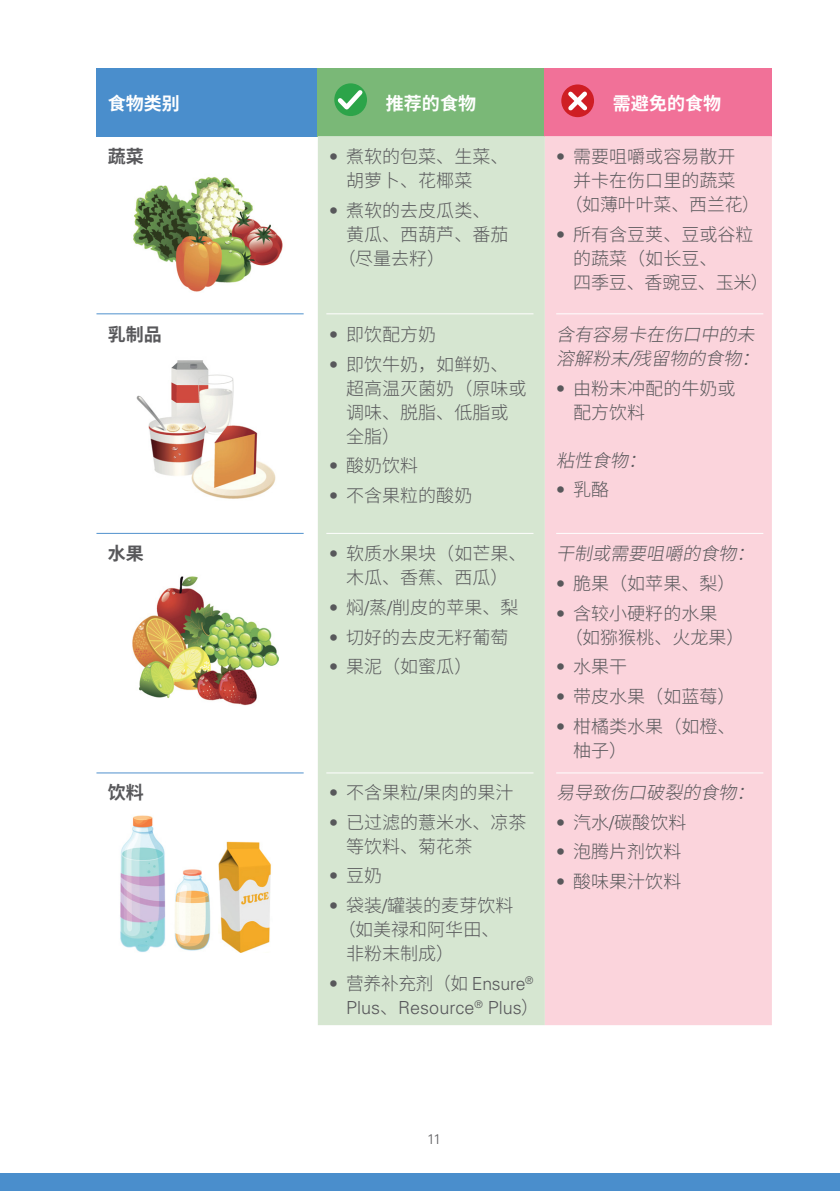
<style>
.page{position:relative;width:840px;height:1191px;background:#fff}
.page>*{position:absolute;margin:0;border:0;box-sizing:border-box;transform-origin:0 0}
.t1{font:300 18px/24px "Source Han Sans SC";color:#58585b}
.Body_Text{font:italic 300 18px/24px "Source Han Sans SC";color:#58585b}
.t2{font:300 18px/24px "Univers LT Std";color:#58585b}
.Body_Text-2{font:700 18px "Source Han Sans SC";color:#fff}
.Body_Text-3{font:700 18px "Source Han Sans SC";color:#58585b}
.t3{font:300 14px "Univers LT Std";color:#58585b}
.s1{font-family:"Univers LT Std"}
.s2{font-family:"Source Han Sans SC"}
</style>
<div class="page">
<div style="left:0;top:1174px;width:839px;height:17px;background:#4a8ecc"></div>
<div style="left:96px;top:68px;width:221px;height:68px;background:#4a8ecc"></div>
<div style="left:317px;top:68px;width:227px;height:68px;background:#7ab877"></div>
<div style="left:544px;top:68px;width:227px;height:68px;background:#f17198"></div>
<div style="left:317px;top:136px;width:227px;height:889px;background:#d6e6d1"></div>
<div style="left:544px;top:136px;width:227px;height:889px;background:#fbd4dc"></div>
<img style="left:133px;top:177px;width:150px;height:115px">
<img style="left:136px;top:360px;width:140px;height:139px">
<img style="left:132px;top:576px;width:146px;height:130px">
<hr style="left:96px;top:313px;width:207px;height:1px;background:#5091cd">
<hr style="left:96px;top:533px;width:207px;height:1px;background:#5091cd">
<hr style="left:96px;top:772px;width:207px;height:1px;background:#5091cd">
<hr style="left:326px;top:313px;width:207px;height:1px;background:#fff">
<hr style="left:326px;top:533px;width:207px;height:1px;background:#fff">
<hr style="left:326px;top:772px;width:207px;height:1px;background:#fff">
<hr style="left:556px;top:313px;width:207px;height:1px;background:#fff">
<hr style="left:556px;top:533px;width:207px;height:1px;background:#fff">
<hr style="left:556px;top:772px;width:207px;height:1px;background:#fff">
<div style="left:334px;top:83px;width:33px;height:33px;background:#2ca449;border-radius:50%"></div>
<svg style="left:334px;top:86px;width:32px;height:28px"></svg>
<svg style="left:561px;top:84px;width:32px;height:33px"></svg>
<svg style="left:563px;top:87px;width:28px;height:28px"></svg>
<img style="left:174px;top:869px;width:37px;height:82px">
<img style="left:120px;top:815px;width:45px;height:137px">
<img style="left:218px;top:841px;width:53px;height:111px">
<p class="Body_Text-2" style="left:108px;top:93px;width:73px">食物类别</p>
<p class="Body_Text-2" style="left:386px;top:93px;width:91px">推荐的食物</p>
<p class="Body_Text-2" style="left:612px;top:93px;width:109px">需避免的食物</p>
<p class="Body_Text-3" style="left:108px;top:147px;width:37px">蔬菜</p>
<p class="t1" style="left:346px;top:145px;width:163px;text-indent:-17px"><span class="s1">•</span> 煮软的包菜、生菜、胡萝卜、花椰菜</p>
<p class="t1" style="left:329px;top:199px;width:163px"><span class="s1">•</span> 煮软的去皮瓜类、</p>
<p class="t1" style="left:346px;top:223px;width:163px">黄瓜、西葫芦、番茄</p>
<p class="t1" style="left:337px;top:247px;width:109px">（尽量去籽）</p>
<p class="t1" style="left:556px;top:145px;width:181px"><span class="s1">•</span> 需要咀嚼或容易散开</p>
<p class="t1" style="left:573px;top:169px;width:163px">并卡在伤口里的蔬菜</p>
<p class="t1" style="left:564px;top:193px;width:196px">（如薄叶叶菜、西兰花）</p>
<p class="t1" style="left:573px;top:223px;width:197px;text-indent:-17px"><span class="s1">•</span> 所有含豆荚、豆或谷粒的蔬菜（如长豆、<br>四季豆、香豌豆、玉米）</p>
<p class="Body_Text-3" style="left:108px;top:324px;width:55px">乳制品</p>
<p class="t1" style="left:329px;top:323px;width:109px"><span class="s1">•</span> 即饮配方奶</p>
<p class="t1" style="left:346px;top:352px;width:181px;text-indent:-17px"><span class="s1">•</span> 即饮牛奶，如鲜奶、超高温灭菌奶（原味或调味、脱脂、低脂或全脂）</p>
<p class="t1" style="left:329px;top:454px;width:91px"><span class="s1">•</span> 酸奶饮料</p>
<p class="t1" style="left:329px;top:484px;width:145px"><span class="s1">•</span> 不含果粒的酸奶</p>
<p class="Body_Text-3" style="left:108px;top:543px;width:37px">水果</p>
<p class="t1" style="left:329px;top:542px;width:199px;text-align:center"><span class="s1">•</span> 软质水果块（如芒果、木瓜、香蕉、西瓜）</p>
<p class="t1" style="left:329px;top:596px;width:191px"><span class="s1">•</span> 焖<span class="s1">/</span>蒸<span class="s1">/</span>削皮的苹果、梨</p>
<p class="t1" style="left:329px;top:625px;width:181px"><span class="s1">•</span> 切好的去皮无籽葡萄</p>
<p class="t1" style="left:329px;top:655px;width:145px"><span class="s1">•</span> 果泥（如蜜瓜）</p>
<p class="Body_Text-3" style="left:108px;top:782px;width:37px">饮料</p>
<p class="t1" style="left:329px;top:781px;width:186px"><span class="s1">•</span> 不含果粒<span class="s1">/</span>果肉的果汁</p>
<p class="t1" style="left:346px;top:810px;width:181px;text-indent:-17px"><span class="s1">•</span> 已过滤的薏米水、凉茶等饮料、菊花茶</p>
<p class="t1" style="left:329px;top:864px;width:55px"><span class="s1">•</span> 豆奶</p>
<p class="t1" style="left:329px;top:894px;width:186px"><span class="s1">•</span> 袋装<span class="s1">/</span>罐装的麦芽饮料</p>
<p class="t1" style="left:337px;top:918px;width:163px">（如美禄和阿华田、</p>
<p class="t1" style="left:346px;top:942px;width:109px">非粉末制成）</p>
<p class="t2" style="left:346px;top:971px;width:194px;text-indent:-17px">• <span class="s2">营养补充剂（如</span> Ensure<sup>®<br></sup>Plus<span class="s2">、</span>Resource<sup>®</sup> Plus<span class="s2">）</span></p>
<p class="Body_Text" style="left:556px;top:323px;width:214px">含有容易卡在伤口中的未溶解粉末<span class="s1">/</span>残留物的食物：</p>
<p class="t1" style="left:573px;top:376px;width:163px;text-indent:-17px"><span class="s1">•</span> 由粉末冲配的牛奶或配方饮料</p>
<p class="Body_Text" style="left:556px;top:448px;width:101px">粘性食物：</p>
<p class="t1" style="left:556px;top:478px;width:55px"><span class="s1">•</span> 乳酪</p>
<p class="Body_Text" style="left:556px;top:542px;width:209px">干制或需要咀嚼的食物：</p>
<p class="t1" style="left:556px;top:572px;width:181px"><span class="s1">•</span> 脆果（如苹果、梨）</p>
<p class="t1" style="left:564px;top:601px;width:181px;text-indent:-9px"><span class="s1">•</span> 含较小硬籽的水果<br>（如猕猴桃、火龙果）</p>
<p class="t1" style="left:556px;top:655px;width:73px"><span class="s1">•</span> 水果干</p>
<p class="t1" style="left:556px;top:685px;width:181px"><span class="s1">•</span> 带皮水果（如蓝莓）</p>
<p class="t1" style="left:573px;top:714px;width:163px;text-indent:-17px"><span class="s1">•</span> 柑橘类水果（如橙、柚子）</p>
<p class="Body_Text" style="left:556px;top:781px;width:209px">易导致伤口破裂的食物：</p>
<p class="t1" style="left:556px;top:810px;width:132px"><span class="s1">•</span> 汽水<span class="s1">/</span>碳酸饮料</p>
<p class="t1" style="left:556px;top:840px;width:127px"><span class="s1">•</span> 泡腾片剂饮料</p>
<p class="t1" style="left:556px;top:870px;width:127px"><span class="s1">•</span> 酸味果汁饮料</p>
<p class="t3" style="left:427px;top:1131px;width:15px">11</p>
</div>
